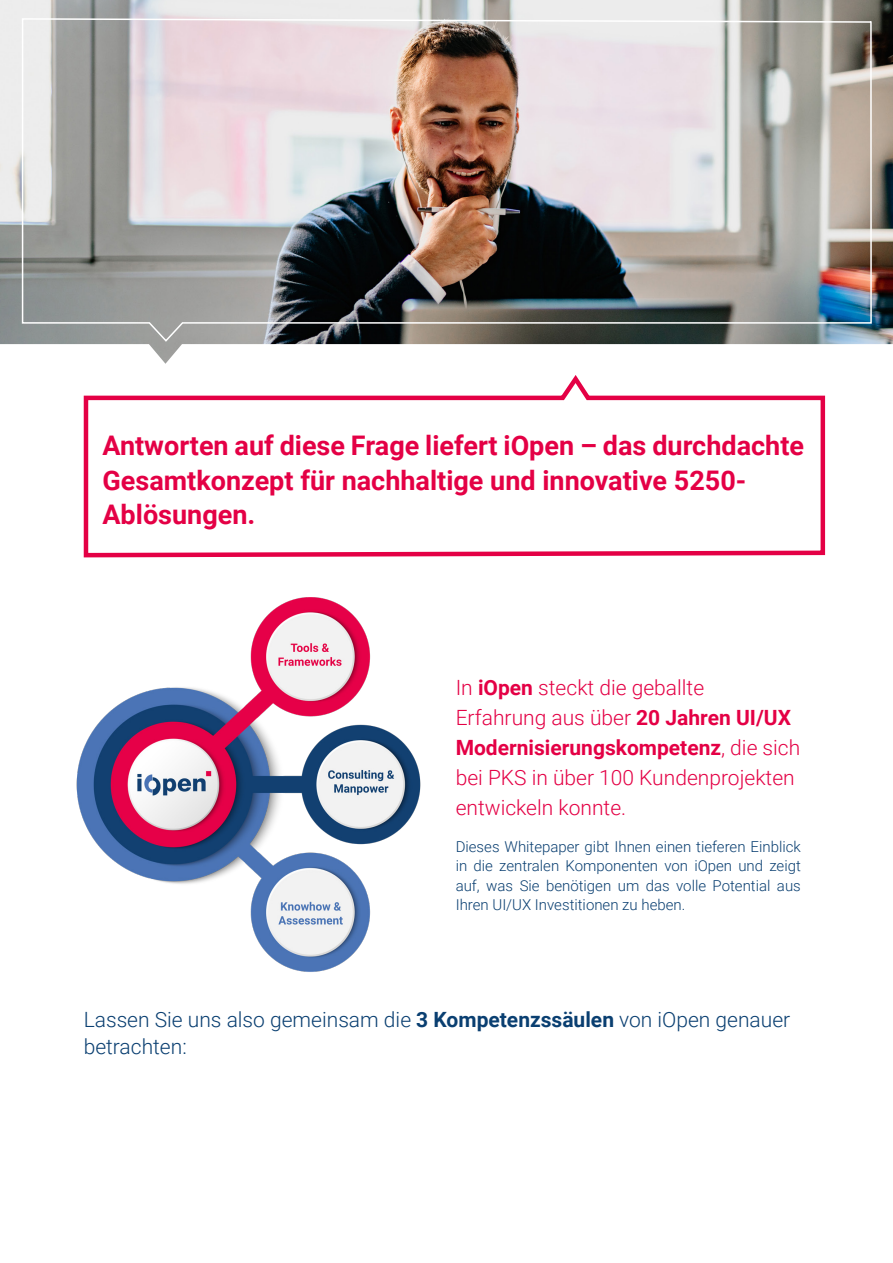
<style>
.page{position:relative;width:893px;height:1263px;background:#fff}
.page>*{position:absolute;margin:0;border:0;box-sizing:border-box;transform-origin:0 0}
.t1{font:700 27px/34.5px "Roboto";color:#e40045}
.t2{font:300 21px/30px "Roboto";color:#e40045}
.t3{font:300 21px/27px "Roboto";color:#0a3f71}
.t4{font:300 15px/19.5px "Roboto";color:#0a3f71;text-align:justify}
.s1{font-weight:700}
</style>
<div class="page">
<img style="left:0;top:0;width:893px;height:364px">
<img style="left:21px;top:17px;width:851px;height:326px">
<svg style="left:83px;top:375px;width:743px;height:183px"></svg>
<img style="left:76px;top:597px;width:345px;height:375px">
<h1 class="t1" style="left:102px;top:427px;width:703px">Antworten auf diese Frage liefert iOpen – das durchdachte<br>Gesamtkonzept für nachhaltige und innovative 5250-<br>Ablösungen.</h1>
<h2 class="t2" style="left:456px;top:672px;width:346px">In <span class="s1">iOpen</span> steckt die geballte<br>Erfahrung aus über <span class="s1">20 Jahren UI/UX<br>Modernisierungskompetenz</span>, die sich bei PKS in über 100 Kundenprojekten entwickeln konnte.</h2>
<p class="t4" style="left:456px;top:836px;width:347px">Dieses Whitepaper gibt Ihnen einen tieferen Einblick in die zentralen Komponenten von iOpen und zeigt auf, was Sie benötigen um das volle Potential aus Ihren UI/UX Investitionen zu heben.</p>
<h2 class="t3" style="left:84px;top:1005px;width:708px">Lassen Sie uns also gemeinsam die <span class="s1">3 Kompetenzssäulen</span> von iOpen genauer betrachten:</h2>
</div>
